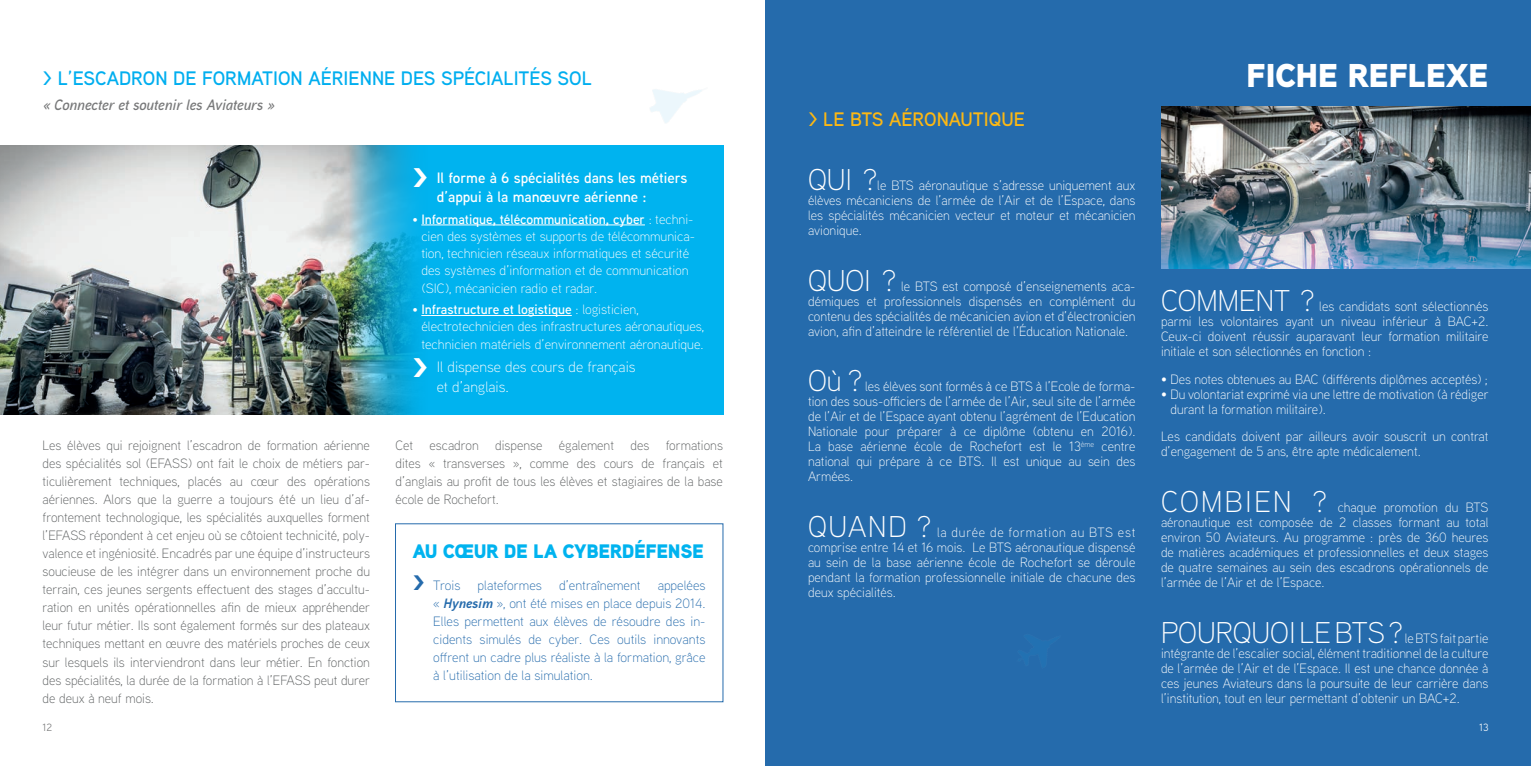
<style>
.page{position:relative;width:1531px;height:766px;background:#fff}
.page>*{position:absolute;margin:0;border:0;box-sizing:border-box;transform-origin:0 0}
.t1{font:900 33px "Aaux Next";letter-spacing:-.015em;color:#fff}
.t2{font:300 30px "Aaux Next";color:#fff}
.t3{font:300 30px "Aaux Next";letter-spacing:.08em;color:#fff}
.t4{font:600 19.5px "Aaux Next";color:#00aeef}
.t5{font:900 19.5px "Aaux Next";letter-spacing:-.02em;color:#00b3ef}
.Style_de_paragraphe{font:600 19.5px "Aaux Next";color:#fcb814}
.t6{font:600 15px/19.5px "Aaux Next";color:#fff}
.t7{font:300 15px/19.5px "Aaux Next";color:#fff}
.t8{font:italic 600 15px "Aaux Next";color:#777879}
.t9{font:300 13.5px/15px "Aaux Next";color:#fff;text-align:justify}
.Style_de_paragraphe-2{font:300 13.5px/18px "Aaux Next";color:#5b5e5f;text-align:justify}
.Style_de_paragraphe-3{font:300 13.5px/18px "Aaux Next";color:#256bac;text-align:justify}
.t10{font:10.5px "Aaux Next";color:#777879}
.t11{font:10.5px "Aaux Next";color:#fff}
.s1{font-weight:900;font-size:27px}
.s2{font-size:12.3px}
.s3{font-weight:600}
.s4{font-weight:900;font-size:21px}
.s5{font-weight:700;font-style:italic}
</style>
<div class="page">
<div style="left:765px;top:0;width:766px;height:765px;background:#256bac"></div>
<div style="left:167px;top:145px;width:556px;height:269px;background:#00b3ef"></div>
<img style="left:0;top:145px;width:434px;height:269px">
<hr style="left:421px;top:224px;width:224px;height:1px;background:#fff">
<hr style="left:421px;top:315px;width:151px;height:1px;background:#fff">
<img style="left:1161px;top:106px;width:370px;height:45px">
<img style="left:1161px;top:151px;width:370px;height:117px">
<p class="t4" style="left:43px;top:65px;width:551px">&gt; L’ESCADRON DE FORMATION AÉRIENNE DES SPÉCIALITÉS SOL</p>
<p class="t8" style="left:43px;top:95px;width:234px">« Connecter et soutenir les Aviateurs »</p>
<p class="t6" style="left:437px;top:167px;width:252px;text-indent:-24px"><span class="s1">&gt;</span> Il forme à 6 spécialités dans les métiers d’appui à la manœuvre aérienne :</p>
<p class="t9" style="left:421px;top:210px;width:275px;line-height:17.2px;text-align:left;text-indent:-9px"><span class="s2">•</span> <span class="s3">Informatique, télécommunication, cyber</span> : techni&shy;cien des systèmes et supports de télécommunica&shy;tion, technicien réseaux informatiques et sécurité des systèmes d’information et de communication (SIC), mécanicien radio et radar.</p>
<p class="t9" style="left:421px;top:300px;width:284px;line-height:17.2px;text-align:left;text-indent:-9px"><span class="s2">•</span> <span class="s3">Infrastructure et logistique</span> : logisticien, électrotechnicien des infrastructures aéronautiques, technicien matériels d’environnement aéronautique.</p>
<p class="t7" style="left:437px;top:357px;width:200px;text-indent:-24px"><span class="s1">&gt;</span> Il dispense des cours de français et d’anglais.</p>
<p class="Style_de_paragraphe-2" style="left:43px;top:436px;width:329px">Les élèves qui rejoignent l’escadron de formation aérienne des spécialités sol (EFASS) ont fait le choix de métiers par&shy;ticulièrement techniques, placés au cœur des opérations aériennes. Alors que la guerre a toujours été un lieu d’af&shy;frontement technologique, les spécialités auxquelles forment l’EFASS répondent à cet enjeu où se côtoient technicité, poly&shy;valence et ingéniosité. Encadrés par une équipe d’instructeurs soucieuse de les intégrer dans un environnement proche du terrain, ces jeunes sergents effectuent des stages d’accultu&shy;ration en unités opérationnelles afin de mieux appréhender leur futur métier. Ils sont également formés sur des plateaux techniques mettant en œuvre des matériels proches de ceux sur lesquels ils interviendront dans leur métier. En fonction des spécialités, la durée de la formation à l’EFASS peut durer de deux à neuf mois.</p>
<p class="Style_de_paragraphe-2" style="left:395px;top:436px;width:329px">Cet escadron dispense également des formations dites « transverses », comme des cours de français et d’anglais au profit de tous les élèves et stagiaires de la base école de Rochefort.</p>
<p class="t5" style="left:413px;top:537px;width:292px">AU CŒUR DE LA CYBERDÉFENSE</p>
<p class="Style_de_paragraphe-3" style="left:413px;top:575px;width:49px"><span class="s4">&gt;</span> Trois</p>
<p class="Style_de_paragraphe-3" style="left:477px;top:575px;width:66px">plateformes</p>
<p class="Style_de_paragraphe-3" style="left:559px;top:575px;width:83px">d’entraînement</p>
<p class="Style_de_paragraphe-3" style="left:433px;top:575px;width:274px;text-indent:225px">appelées « <span class="s5">Hynesim</span> », ont été mises en place depuis 2014.<br>Elles permettent aux élèves de résoudre des in&shy;cidents simulés de cyber. Ces outils innovants offrent un cadre plus réaliste à la formation, grâce à l’utilisation de la simulation.</p>
<p class="Style_de_paragraphe" style="left:808px;top:106px;width:218px">&gt; LE BTS AÉRONAUTIQUE</p>
<p class="t2" style="left:808px;top:159px;width:71px">QUI ?</p>
<p class="t9" style="left:808px;top:177px;width:329px;text-indent:69px">le BTS aéronautique s’adresse uniquement aux élèves mécaniciens de l’armée de l’Air et de l’Espace, dans les spécialités mécanicien vecteur et moteur et mécanicien avionique.</p>
<p class="t2" style="left:808px;top:260px;width:90px">QUOI ?</p>
<p class="t9" style="left:808px;top:278px;width:329px;text-indent:93px">le BTS est composé d’enseignements aca&shy;démiques et professionnels dispensés en complément du contenu des spécialités de mécanicien avion et d’électronicien avion, afin d’atteindre le référentiel de l’Éducation Nationale.</p>
<p class="t2" style="left:808px;top:360px;width:56px">Où ?</p>
<p class="t9" style="left:808px;top:378px;width:329px;text-indent:57px">les élèves sont formés à ce BTS à l’Ecole de forma&shy;tion des sous-officiers de l’armée de l’Air, seul site de l’armée de l’Air et de l’Espace ayant obtenu l’agrément de l’Education Nationale pour préparer à ce diplôme (obtenu en 2016).<br>La base aérienne école de Rochefort est le 13<sup>ème</sup> centre national qui prépare à ce BTS. Il est unique au sein des Armées.</p>
<p class="t2" style="left:808px;top:506px;width:125px">QUAND ?</p>
<p class="t9" style="left:808px;top:524px;width:329px;text-indent:129px">la durée de formation au BTS est comprise entre 14 et 16 mois. Le BTS aéronautique dispensé au sein de la base aérienne école de Rochefort se déroule pendant la formation professionnelle initiale de chacune des deux spécialités.</p>
<p class="t1" style="left:1246px;top:51px;width:244px">FICHE REFLEXE</p>
<p class="t2" style="left:1161px;top:280px;width:155px">COMMENT ?</p>
<p class="t9" style="left:1161px;top:298px;width:329px;text-indent:158px">les candidats sont sélectionnés parmi les volontaires ayant un niveau inférieur à BAC+2.<br>Ceux-ci doivent réussir auparavant leur formation militaire initiale et son sélectionnés en fonction :</p>
<p class="t9" style="left:1161px;top:371px;width:328px">• Des notes obtenues au BAC (différents diplômes acceptés) ;</p>
<p class="t9" style="left:1170px;top:386px;width:320px;text-indent:-9px">• Du volontariat exprimé via une lettre de motivation (à rédiger durant la formation militaire).</p>
<p class="t9" style="left:1161px;top:428px;width:329px">Les candidats doivent par ailleurs avoir souscrit un contrat d’engagement de 5 ans, être apte médicalement.</p>
<p class="t3" style="left:1161px;top:481px;width:167px">COMBIEN ?</p>
<p class="t9" style="left:1161px;top:499px;width:329px;text-indent:177px">chaque promotion du BTS aéronautique est composée de 2 classes formant au total environ 50 Aviateurs. Au programme : près de 360 heures de matières académiques et professionnelles et deux stages de quatre semaines au sein des escadrons opérationnels de l’armée de l’Air et de l’Espace.</p>
<p class="t2" style="left:1161px;top:612px;width:243px">POURQUOI LE BTS ?</p>
<p class="t9" style="left:1161px;top:629px;width:329px;text-indent:244px">le BTS fait partie intégrante de l’escalier social, élément traditionnel de la culture de l’armée de l’Air et de l’Espace. Il est une chance donnée à ces jeunes Aviateurs dans la poursuite de leur carrière dans l’institution, tout en leur permettant d’obtenir un BAC+2.</p>
<p class="t10" style="left:43px;top:719px;width:11px">12</p>
<p class="t11" style="left:1479px;top:719px;width:11px">13</p>
</div>
